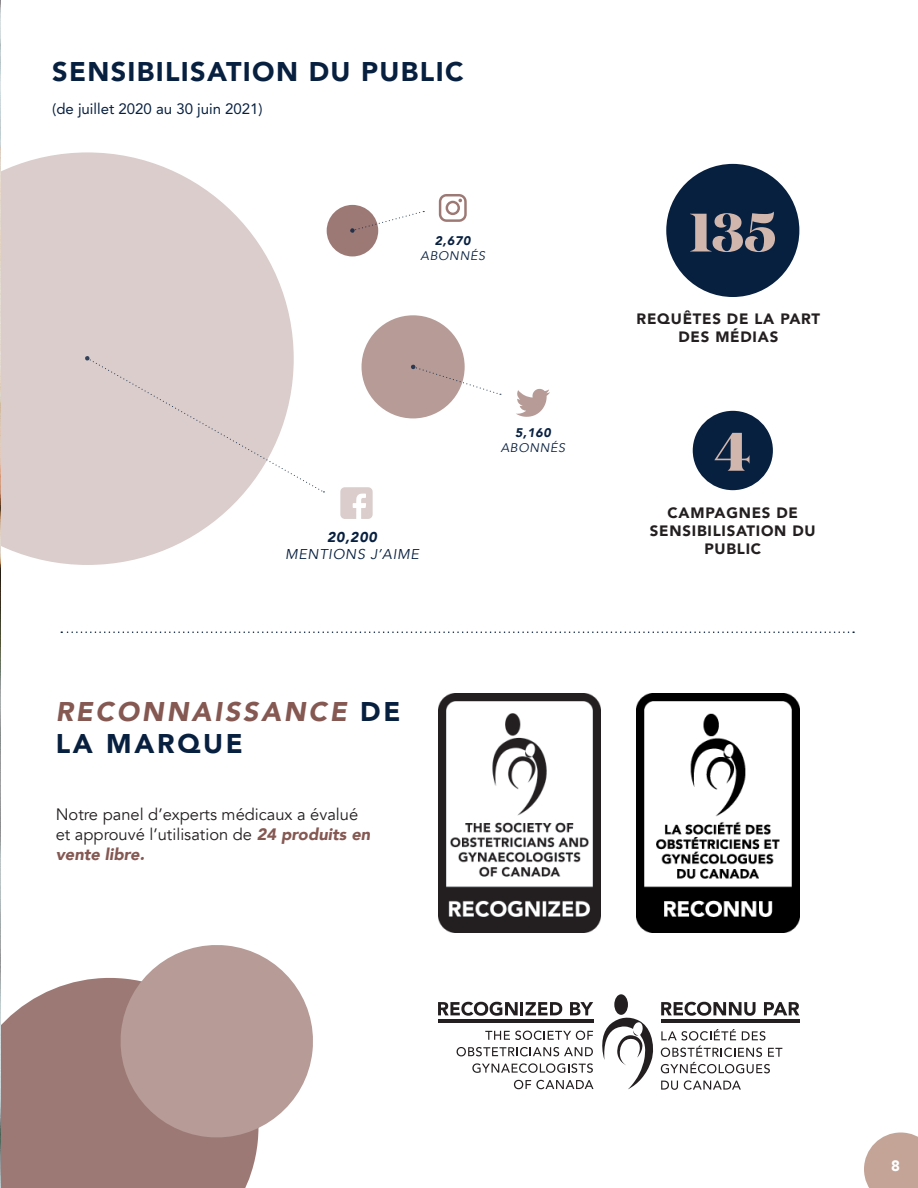
<style>
.page{position:relative;width:918px;height:1188px;background:#fff}
.page>*{position:absolute;margin:0;border:0;box-sizing:border-box;transform-origin:0 0}
.Stats_Number{font:800 54px "Domaine Display";color:#d0b6ac}
.t1{font:italic 900 27px/32.4px "Avenir";letter-spacing:.1em;color:#855852}
.t2{font:900 27px "Avenir";letter-spacing:.05em;color:#082040}
.t3{font:16.5px/19.8px "Avenir";color:#231f20}
.Subheader_White_Cent{font:900 15px/18px "Avenir";letter-spacing:.05em;color:#231f20;text-align:center}
.Subhead_2_-_Av__Hev1{font:15px "Avenir LT Std";color:#082040}
.t4{font:900 15px "Avenir";color:#fff}
.Stats_Body{font:italic 14.25px "Avenir";letter-spacing:.05em;color:#082040}
.Stats_Body-2{font:italic 900 14.25px "Avenir";color:#082040}
.Stats_Body-3{font:italic 12.45px "Avenir";letter-spacing:.05em;color:#082040}
.Stats_Body-4{font:italic 900 12.45px "Avenir";letter-spacing:.05em;color:#082040}
.s1{font-style:normal;color:#082040}
.s2{font-weight:900;font-style:italic;color:#855852}
</style>
<div class="page">
<div style="left:1px;top:978px;width:257px;height:210px;background:#9d7975"></div>
<svg style="left:116px;top:945px;width:197px;height:197px;background:#bea6a3"></svg>
<svg style="left:1px;top:152px;width:293px;height:413px;fill:#dacdcb"></svg>
<svg style="left:85px;top:356px;width:239px;height:137px"></svg>
<svg style="left:340px;top:487px;width:33px;height:32px"></svg>
<svg style="left:439px;top:194px;width:28px;height:28px"></svg>
<div style="left:362px;top:315px;width:103px;height:103px;background:#b69b97;border-radius:50%"></div>
<div style="left:327px;top:205px;width:51px;height:51px;background:#9d7975;border-radius:50%"></div>
<svg style="left:411px;top:364px;width:90px;height:31px"></svg>
<svg style="left:350px;top:211px;width:74px;height:22px"></svg>
<svg style="left:516px;top:389px;width:34px;height:28px"></svg>
<svg style="left:61px;top:631px;width:793px;height:2px"></svg>
<img style="left:438px;top:694px;width:163px;height:238px">
<img style="left:637px;top:694px;width:162px;height:239px">
<svg style="left:438px;top:1002px;width:124px;height:14px"></svg>
<svg style="left:570px;top:1002px;width:23px;height:13px"></svg>
<svg style="left:661px;top:1002px;width:95px;height:14px"></svg>
<svg style="left:764px;top:1002px;width:35px;height:13px"></svg>
<div style="left:614px;top:994px;width:14px;height:21px;background:#231f20;border-radius:50%"></div>
<svg style="left:602px;top:1017px;width:51px;height:72px"></svg>
<svg style="left:485px;top:1031px;width:108px;height:9px"></svg>
<svg style="left:457px;top:1047px;width:136px;height:9px"></svg>
<svg style="left:472px;top:1063px;width:121px;height:10px"></svg>
<svg style="left:514px;top:1080px;width:80px;height:9px"></svg>
<svg style="left:661px;top:1029px;width:121px;height:44px"></svg>
<svg style="left:661px;top:1081px;width:17px;height:9px"></svg>
<svg style="left:684px;top:1080px;width:57px;height:10px"></svg>
<hr style="left:438px;top:1020px;width:155px;height:3px;background:#231f20">
<hr style="left:661px;top:1020px;width:138px;height:3px;background:#231f20">
<div style="left:666px;top:164px;width:133px;height:133px;background:#082040;border-radius:50%"></div>
<div style="left:693px;top:411px;width:80px;height:79px;background:#082040;border-radius:50%"></div>
<img style="left:0;top:0;width:1px;height:1188px">
<svg style="left:864px;top:1133px;width:54px;height:55px;background:#caada2"></svg>
<p class="t2" style="left:52px;top:48px;width:413px">SENSIBILISATION DU PUBLIC</p>
<p class="Subhead_2_-_Av__Hev1" style="left:52px;top:100px;width:212px">(de juillet 2020 au 30 juin 2021)</p>
<p class="Stats_Body-4" style="left:435px;top:231px;width:37px">2,670</p>
<p class="Stats_Body-3" style="left:421px;top:249px;width:66px">ABONNÉS</p>
<p class="Stats_Body-2" style="left:327px;top:525px;width:51px">20,200</p>
<p class="Stats_Body" style="left:285px;top:546px;width:135px">MENTIONS J’AIME</p>
<p class="t1" style="left:56px;top:695px;width:346px">RECONNAISSANCE <span class="s1">DE<br>LA MARQUE</span></p>
<p class="t3" style="left:56px;top:805px;width:316px">Notre panel d’experts médicaux a évalué et approuvé l’utilisation de <span class="s2">24 produits en vente libre.</span></p>
<p class="Stats_Body-4" style="left:515px;top:423px;width:37px">5,160</p>
<p class="Stats_Body-3" style="left:501px;top:441px;width:66px">ABONNÉS</p>
<p class="Stats_Number" style="left:690px;top:197px;width:88px">135</p>
<p class="Subheader_White_Cent" style="left:637px;top:309px;width:185px">REQUÊTES DE LA PART<br>DES MÉDIAS</p>
<p class="Stats_Number" style="left:714px;top:416px;width:37px">4</p>
<p class="Subheader_White_Cent" style="left:650px;top:504px;width:167px">CAMPAGNES DE<br>SENSIBILISATION DU<br>PUBLIC</p>
<p class="t4" style="left:891px;top:1153px;width:10px">8</p>
</div>
